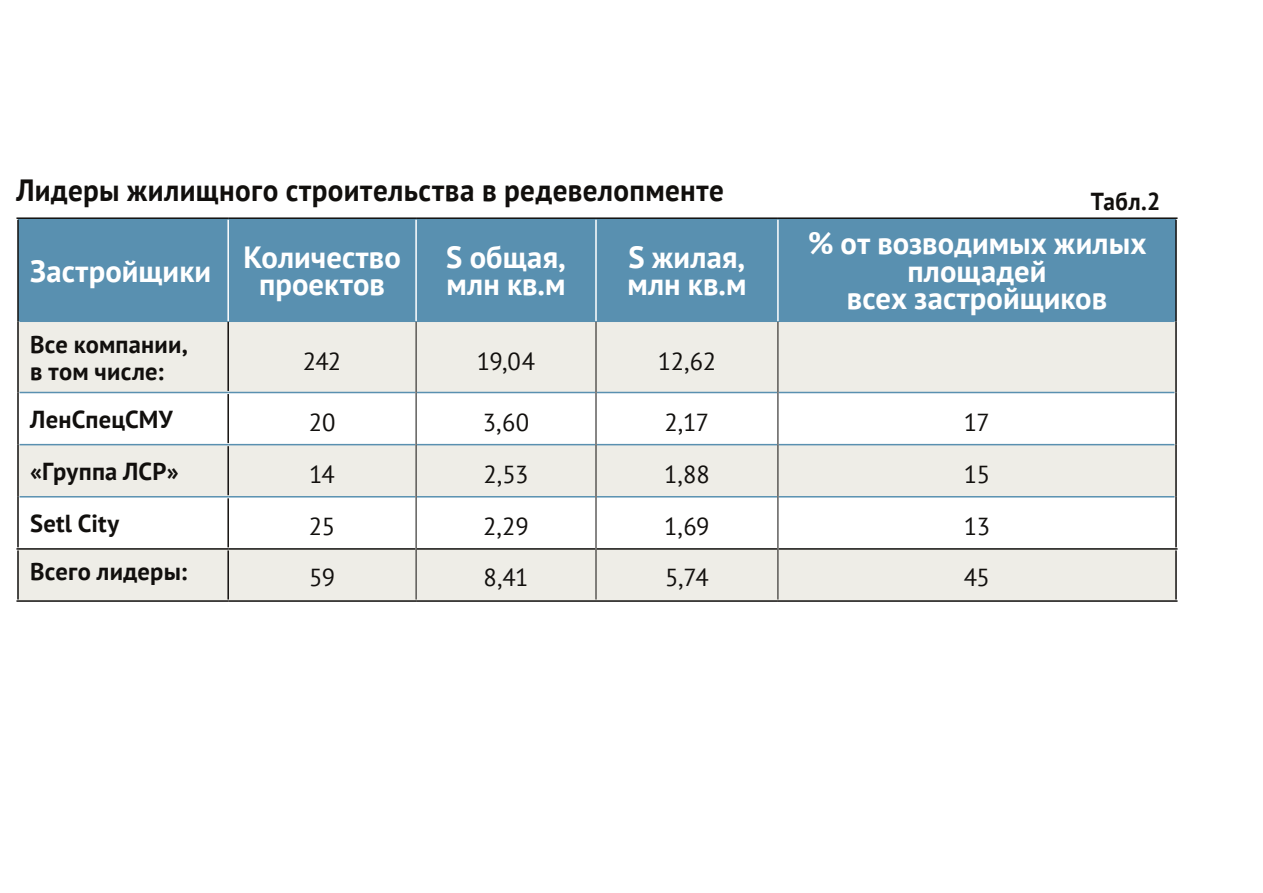
<style>
.page{position:relative;width:1263px;height:893px;background:#fff}
.page>*{position:absolute;margin:0;border:0;box-sizing:border-box;transform-origin:0 0}
.t1{font:700 30.6px/27.6px "PT Sans";letter-spacing:.005em;color:#fff;text-align:center}
.t2{font:700 30.6px "PT Sans";letter-spacing:.015em;color:#110f0d;scale:.95 1}
.t3{font:700 24.45px/27.6px "PT Sans";letter-spacing:.01em;color:#110f0d}
.t4{font:24.45px "PT Sans";letter-spacing:-.025em;color:#110f0d}
.t5{font:700 24.45px "PT Sans";letter-spacing:.01em;color:#110f0d;scale:.95 1}
</style>
<div class="page">
<div style="left:18px;top:219px;width:1158px;height:102px;background:#5990b0"></div>
<div style="left:18px;top:321px;width:1158px;height:279px;background:#eeede7"></div>
<svg style="left:19px;top:392px;width:1156px;height:53px"></svg>
<div style="left:18px;top:497px;width:210px;height:52px;background:#fff"></div>
<svg style="left:228px;top:497px;width:948px;height:52px"></svg>
<hr style="left:17px;top:392px;width:2px;height:53px;background:#110f0d">
<hr style="left:17px;top:497px;width:2px;height:50px;background:#110f0d">
<hr style="left:16px;top:217px;width:212px;height:2px;background:#110f0d">
<hr style="left:17px;top:220px;width:2px;height:101px;background:#110f0d">
<hr style="left:228px;top:217px;width:188px;height:2px;background:#110f0d">
<hr style="left:416px;top:217px;width:180px;height:2px;background:#110f0d">
<hr style="left:596px;top:217px;width:182px;height:2px;background:#110f0d">
<hr style="left:778px;top:217px;width:399px;height:2px;background:#110f0d">
<hr style="left:1175px;top:220px;width:2px;height:101px;background:#110f0d">
<hr style="left:17px;top:321px;width:2px;height:71px;background:#110f0d">
<hr style="left:20px;top:321px;width:208px;height:1px;background:#5990b0">
<hr style="left:228px;top:321px;width:188px;height:1px;background:#5990b0">
<hr style="left:416px;top:321px;width:180px;height:1px;background:#5990b0">
<hr style="left:596px;top:321px;width:182px;height:1px;background:#5990b0">
<hr style="left:778px;top:321px;width:396px;height:1px;background:#5990b0">
<hr style="left:17px;top:445px;width:2px;height:52px;background:#110f0d">
<hr style="left:17px;top:550px;width:2px;height:49px;background:#110f0d">
<hr style="left:16px;top:600px;width:212px;height:2px;background:#110f0d">
<hr style="left:228px;top:600px;width:188px;height:2px;background:#110f0d">
<hr style="left:416px;top:600px;width:180px;height:2px;background:#110f0d">
<hr style="left:596px;top:600px;width:182px;height:2px;background:#110f0d">
<hr style="left:778px;top:600px;width:399px;height:2px;background:#110f0d">
<hr style="left:227px;top:220px;width:2px;height:101px;background:#fff">
<hr style="left:415px;top:220px;width:2px;height:101px;background:#fff">
<hr style="left:595px;top:220px;width:2px;height:101px;background:#fff">
<hr style="left:777px;top:220px;width:2px;height:101px;background:#fff">
<hr style="left:227px;top:322px;width:2px;height:69px;background:#110f0d">
<hr style="left:227px;top:394px;width:2px;height:49px;background:#110f0d">
<hr style="left:227px;top:446px;width:2px;height:49px;background:#110f0d">
<hr style="left:227px;top:498px;width:2px;height:49px;background:#110f0d">
<hr style="left:16px;top:548px;width:212px;height:2px;background:#110f0d">
<hr style="left:228px;top:548px;width:187px;height:2px;background:#110f0d">
<hr style="left:227px;top:550px;width:2px;height:49px;background:#110f0d">
<hr style="left:417px;top:548px;width:178px;height:2px;background:#110f0d">
<hr style="left:597px;top:548px;width:180px;height:2px;background:#110f0d">
<hr style="left:779px;top:548px;width:398px;height:2px;background:#110f0d">
<hr style="left:20px;top:392px;width:208px;height:1px;background:#5990b0">
<hr style="left:228px;top:392px;width:187px;height:1px;background:#5990b0">
<hr style="left:417px;top:392px;width:178px;height:1px;background:#5990b0">
<hr style="left:597px;top:392px;width:180px;height:1px;background:#5990b0">
<hr style="left:779px;top:392px;width:395px;height:1px;background:#5990b0">
<hr style="left:20px;top:444px;width:208px;height:1px;background:#5990b0">
<hr style="left:228px;top:444px;width:187px;height:1px;background:#5990b0">
<hr style="left:417px;top:444px;width:178px;height:1px;background:#5990b0">
<hr style="left:597px;top:444px;width:180px;height:1px;background:#5990b0">
<hr style="left:779px;top:444px;width:395px;height:1px;background:#5990b0">
<hr style="left:20px;top:496px;width:208px;height:1px;background:#5990b0">
<hr style="left:228px;top:496px;width:187px;height:1px;background:#5990b0">
<hr style="left:417px;top:496px;width:178px;height:1px;background:#5990b0">
<hr style="left:597px;top:496px;width:180px;height:1px;background:#5990b0">
<hr style="left:779px;top:496px;width:395px;height:1px;background:#5990b0">
<hr style="left:1175px;top:321px;width:2px;height:71px;background:#110f0d">
<hr style="left:1175px;top:392px;width:2px;height:53px;background:#110f0d">
<hr style="left:1175px;top:445px;width:2px;height:52px;background:#110f0d">
<hr style="left:1175px;top:497px;width:2px;height:50px;background:#110f0d">
<hr style="left:1175px;top:550px;width:2px;height:49px;background:#110f0d">
<hr style="left:416px;top:322px;width:1px;height:70px;background:#110f0d">
<hr style="left:596px;top:322px;width:1px;height:70px;background:#110f0d">
<hr style="left:777px;top:322px;width:1px;height:70px;background:#110f0d">
<hr style="left:416px;top:392px;width:1px;height:53px;background:#110f0d">
<hr style="left:596px;top:392px;width:1px;height:53px;background:#110f0d">
<hr style="left:777px;top:392px;width:1px;height:53px;background:#110f0d">
<hr style="left:416px;top:445px;width:1px;height:52px;background:#110f0d">
<hr style="left:596px;top:445px;width:1px;height:52px;background:#110f0d">
<hr style="left:777px;top:445px;width:1px;height:52px;background:#110f0d">
<hr style="left:416px;top:497px;width:1px;height:52px;background:#110f0d">
<hr style="left:596px;top:497px;width:1px;height:52px;background:#110f0d">
<hr style="left:777px;top:497px;width:1px;height:52px;background:#110f0d">
<hr style="left:416px;top:549px;width:1px;height:50px;background:#110f0d">
<hr style="left:596px;top:549px;width:1px;height:50px;background:#110f0d">
<hr style="left:777px;top:549px;width:1px;height:50px;background:#110f0d">
<p class="t2" style="left:16px;top:170px;width:746px">Лидеры жилищного строительства в редевелопменте</p>
<p class="t1" style="left:30px;top:257px;width:183px">Застройщики</p>
<p class="t3" style="left:30px;top:330px;width:159px">Все компании, в том числе:</p>
<p class="t1" style="left:243px;top:243px;width:159px">Количество проектов</p>
<p class="t1" style="left:446px;top:243px;width:121px;text-align:left">S общая, млн кв.м</p>
<p class="t1" style="left:628px;top:243px;width:120px;text-align:left">S жилая, млн кв.м</p>
<p class="t4" style="left:303px;top:345px;width:40px">242</p>
<p class="t4" style="left:477px;top:345px;width:60px">19,04</p>
<p class="t4" style="left:658px;top:345px;width:60px">12,62</p>
<p class="t5" style="left:1091px;top:185px;width:75px">Табл.2</p>
<p class="t1" style="left:808px;top:229px;width:340px">% от возводимых жилых площадей<br>всех застройщиков</p>
<p class="t3" style="left:30px;top:405px;width:144px">ЛенСпецСМУ</p>
<p class="t4" style="left:309px;top:407px;width:28px">20</p>
<p class="t4" style="left:483px;top:407px;width:48px">3,60</p>
<p class="t4" style="left:665px;top:407px;width:46px">2,17</p>
<p class="t4" style="left:964px;top:407px;width:28px">17</p>
<p class="t3" style="left:30px;top:457px;width:150px">«Группа ЛСР»</p>
<p class="t4" style="left:309px;top:459px;width:27px">14</p>
<p class="t4" style="left:483px;top:459px;width:46px">2,53</p>
<p class="t4" style="left:664px;top:459px;width:47px">1,88</p>
<p class="t4" style="left:964px;top:459px;width:28px">15</p>
<p class="t3" style="left:30px;top:509px;width:90px">Setl City</p>
<p class="t4" style="left:309px;top:511px;width:28px">25</p>
<p class="t4" style="left:483px;top:511px;width:47px">2,29</p>
<p class="t4" style="left:664px;top:511px;width:47px">1,69</p>
<p class="t4" style="left:964px;top:511px;width:28px">13</p>
<p class="t3" style="left:30px;top:557px;width:158px">Всего лидеры:</p>
<p class="t4" style="left:309px;top:562px;width:28px">59</p>
<p class="t4" style="left:484px;top:562px;width:46px">8,41</p>
<p class="t4" style="left:665px;top:562px;width:45px">5,74</p>
<p class="t4" style="left:964px;top:562px;width:28px">45</p>
</div>
